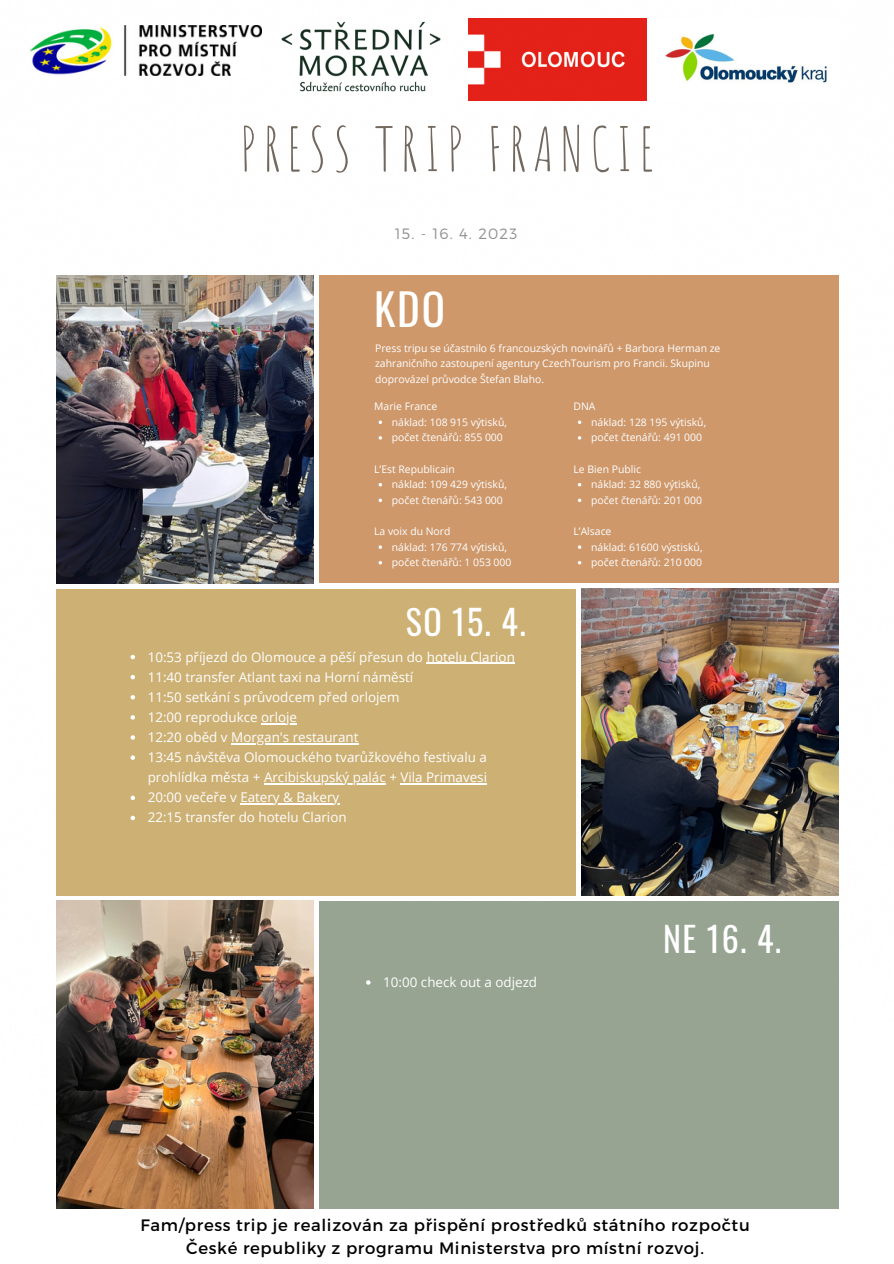
<style>
.page{position:relative;width:894px;height:1264px;background:#fff}
.page>*{position:absolute;margin:0;border:0;box-sizing:border-box;transform-origin:0 0}
.t1{font:60px "Amatic SC";letter-spacing:.11em;color:#72685e}
.t2{font:43.05px "Oswald";color:#fff}
.t3{font:34.05px "Oswald";letter-spacing:.04em;color:#fff}
.t4{font:16.5px/22.5px "Montserrat";letter-spacing:.04em;color:#000;text-align:center}
.t5{font:300 14.85px "Montserrat";letter-spacing:.08em;color:#909090}
.t6{font:13.35px/20.1px "Open Sans";color:#fff}
.t7{font:10.35px/15.6px "Open Sans";color:#fff}
</style>
<div class="page">
<img style="left:30px;top:18px;width:809px;height:1191px">
<img style="left:56px;top:276px;width:257px;height:307px">
<div style="left:319px;top:276px;width:519px;height:307px;background:#ce986b"></div>
<div style="left:56px;top:589px;width:519px;height:306px;background:#cdb074"></div>
<div style="left:319px;top:900px;width:519px;height:308px;background:#97a492"></div>
<img style="left:581px;top:589px;width:257px;height:306px">
<img style="left:56px;top:900px;width:257px;height:308px">
<img style="left:655px;top:20px;width:183px;height:80px">
<img style="left:31px;top:26px;width:230px;height:49px">
<img style="left:262px;top:18px;width:197px;height:92px">
<img style="left:468px;top:19px;width:178px;height:81px">
<svg style="left:130px;top:655px;width:5px;height:4px"></svg>
<hr style="left:426px;top:662px;width:89px;height:1px;background:#fff">
<svg style="left:130px;top:675px;width:5px;height:4px"></svg>
<svg style="left:130px;top:695px;width:5px;height:4px"></svg>
<svg style="left:130px;top:715px;width:5px;height:4px"></svg>
<hr style="left:261px;top:723px;width:36px;height:1px;background:#fff">
<svg style="left:130px;top:735px;width:5px;height:4px"></svg>
<hr style="left:231px;top:743px;width:127px;height:1px;background:#fff">
<svg style="left:130px;top:755px;width:5px;height:4px"></svg>
<hr style="left:264px;top:783px;width:122px;height:1px;background:#fff">
<hr style="left:400px;top:783px;width:87px;height:1px;background:#fff">
<svg style="left:130px;top:795px;width:5px;height:5px"></svg>
<hr style="left:240px;top:803px;width:99px;height:1px;background:#fff">
<svg style="left:130px;top:815px;width:5px;height:5px"></svg>
<svg style="left:366px;top:980px;width:4px;height:4px"></svg>
<svg style="left:378px;top:420px;width:4px;height:4px"></svg>
<svg style="left:378px;top:498px;width:4px;height:4px"></svg>
<svg style="left:378px;top:545px;width:4px;height:4px"></svg>
<svg style="left:577px;top:420px;width:4px;height:4px"></svg>
<svg style="left:577px;top:498px;width:4px;height:4px"></svg>
<svg style="left:578px;top:545px;width:3px;height:4px"></svg>
<h1 class="t1" style="left:240px;top:110px;width:415px">PRESS TRIP FRANCIE</h1>
<h3 class="t5" style="left:395px;top:224px;width:124px">15. - 16. 4. 2023</h3>
<h2 class="t2" style="left:374px;top:276px;width:72px">KDO</h2>
<p class="t7" style="left:375px;top:340px;width:347px">Press tripu se účastnilo 6 francouzských novinářů + Barbora Herman ze zahraničního zastoupení agentury CzechTourism pro Francii. Skupinu doprovázel průvodce Štefan Blaho.</p>
<p class="t7" style="left:374px;top:398px;width:65px">Marie France</p>
<p class="t7" style="left:392px;top:414px;width:116px">náklad: 108 915 výtisků, počet čtenářů: 855 000</p>
<p class="t7" style="left:392px;top:476px;width:116px">náklad: 109 429 výtisků, počet čtenářů: 543 000</p>
<p class="t7" style="left:392px;top:539px;width:121px">náklad: 176 774 výtisků, počet čtenářů: 1 053 000</p>
<p class="t7" style="left:374px;top:461px;width:82px">L’Est Republicain</p>
<p class="t7" style="left:374px;top:523px;width:78px">La voix du Nord</p>
<h3 class="t3" style="left:406px;top:595px;width:121px">SO 15. 4.</h3>
<p class="t6" style="left:148px;top:646px;width:368px">10:53 příjezd do Olomouce a pěší přesun do hotelu Clarion 11:40 transfer Atlant taxi na Horní náměstí<br>11:50 setkání s průvodcem před orlojem<br>12:00 reprodukce orloje<br>12:20 oběd v Morgan's restaurant<br>13:45 návštěva Olomouckého tvarůžkového festivalu a prohlídka města + Arcibiskupský palác + Vila Primavesi 20:00 večeře v Eatery &amp; Bakery<br>22:15 transfer do hotelu Clarion</p>
<p class="t7" style="left:573px;top:398px;width:23px">DNA</p>
<p class="t7" style="left:591px;top:414px;width:116px">náklad: 128 195 výtisků, počet čtenářů: 491 000</p>
<p class="t7" style="left:591px;top:476px;width:112px">náklad: 32 880 výtisků, počet čtenářů: 201 000</p>
<p class="t7" style="left:591px;top:539px;width:113px">náklad: 61600 výstisků, počet čtenářů: 210 000</p>
<p class="t7" style="left:573px;top:461px;width:69px">Le Bien Public</p>
<p class="t7" style="left:573px;top:523px;width:39px">L’Alsace</p>
<p class="t6" style="left:383px;top:971px;width:155px">10:00 check out a odjezd</p>
<h3 class="t3" style="left:663px;top:912px;width:120px">NE 16. 4.</h3>
<h3 class="t4" style="left:140px;top:1213px;width:610px">Fam/press trip je realizován za přispění prostředků státního rozpočtu<br>České republiky z programu Ministerstva pro místní rozvoj.</h3>
</div>
